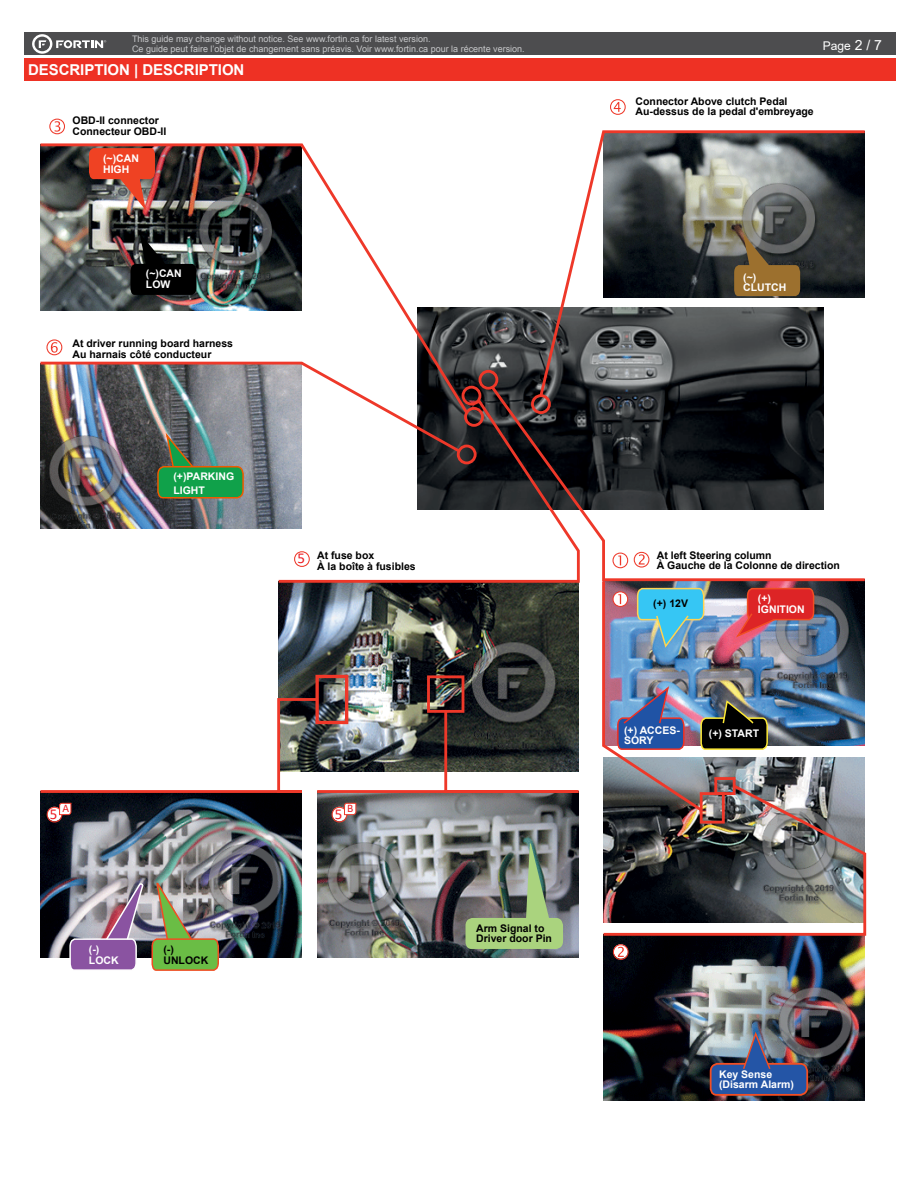
<style>
.page{position:relative;width:918px;height:1188px;background:#fff}
.page>*{position:absolute;margin:0;border:0;box-sizing:border-box;transform-origin:0 0}
.t1{font:700 15px "Arial";letter-spacing:-.005em;color:#fff}
.t2{font:15px "Calibri";color:#ed1d24}
.t3{font:12px "Arial";color:#fff}
.t4{font:11.55px "Calibri";color:#ed1d24}
.t5{font:700 10.5px/10.5px "Arial";color:#000}
.t6{font:700 10.5px/10.5px "Arial";color:#fff}
.t7{font:9px/9.8px "Arial";color:#c7c8ca}
.s1{font-size:13.95px}
</style>
<div class="page">
<div style="left:24px;top:33px;width:872px;height:22px;background:#4d4d4f"></div>
<div style="left:24px;top:58px;width:872px;height:23px;background:#ee3124"></div>
<svg style="left:32px;top:34px;width:74px;height:20px"></svg>
<svg style="left:49px;top:119px;width:16px;height:15px"></svg>
<img style="left:40px;top:499px;width:236px;height:30px">
<img style="left:317px;top:794px;width:261px;height:163px">
<img style="left:471px;top:307px;width:67px;height:89px">
<img style="left:604px;top:937px;width:261px;height:163px">
<img style="left:40px;top:794px;width:262px;height:163px">
<img style="left:279px;top:584px;width:299px;height:113px">
<svg style="left:276px;top:396px;width:303px;height:188px"></svg>
<img style="left:40px;top:143px;width:431px;height:273px">
<svg style="left:538px;top:130px;width:327px;height:253px"></svg>
<svg style="left:613px;top:944px;width:16px;height:16px"></svg>
<svg style="left:47px;top:802px;width:25px;height:20px"></svg>
<svg style="left:294px;top:551px;width:16px;height:16px"></svg>
<svg style="left:332px;top:802px;width:25px;height:20px"></svg>
<svg style="left:488px;top:383px;width:336px;height:200px"></svg>
<div style="left:462px;top:386px;width:19px;height:20px;border:3px solid #ee3829;border-radius:50%"></div>
<div style="left:464px;top:407px;width:20px;height:20px;border:3px solid #ee3829;border-radius:50%"></div>
<div style="left:457px;top:445px;width:20px;height:19px;border:3px solid #ee3829;border-radius:50%"></div>
<div style="left:531px;top:394px;width:20px;height:20px;border:3px solid #ee3829;border-radius:50%"></div>
<div style="left:479px;top:370px;width:19px;height:20px;border:3px solid #ee3829;border-radius:50%"></div>
<svg style="left:734px;top:234px;width:66px;height:62px;background:#79613b"></svg>
<svg style="left:130px;top:233px;width:66px;height:62px;background:#272929"></svg>
<img style="left:89px;top:148px;width:66px;height:62px">
<div style="left:315px;top:675px;width:33px;height:49px;border:3px solid #ee3829"></div>
<div style="left:427px;top:675px;width:37px;height:38px;border:3px solid #ee3829"></div>
<svg style="left:40px;top:697px;width:539px;height:97px"></svg>
<img style="left:466px;top:843px;width:97px;height:106px">
<img style="left:69px;top:883px;width:74px;height:87px">
<img style="left:151px;top:883px;width:69px;height:88px">
<img style="left:601px;top:578px;width:266px;height:359px">
<img style="left:709px;top:1030px;width:100px;height:67px">
<img style="left:40px;top:339px;width:423px;height:160px">
<svg style="left:610px;top:99px;width:16px;height:16px"></svg>
<p class="t7" style="left:132px;top:34px;width:394px">This guide may change without notice. See www.fortin.ca for latest version.<br>Ce guide peut faire l’objet de changement sans préavis. Voir www.fortin.ca pour la récente version.</p>
<h1 class="t1" style="left:28px;top:59px;width:218px">DESCRIPTION | DESCRIPTION</h1>
<p class="t5" style="left:73px;top:115px;width:95px">OBD-II connector<br>Connecteur OBD-II</p>
<p class="t6" style="left:103px;top:153px;width:37px">(~)CAN<br>HIGH</p>
<p class="t6" style="left:146px;top:268px;width:37px">(~)CAN<br>LOW</p>
<p class="t5" style="left:73px;top:339px;width:162px">At driver running board harness<br>Au harnais côté conducteur</p>
<p class="t6" style="left:173px;top:469px;width:62px;line-height:14.1px">(+)PARKING<br>LIGHT</p>
<p class="t2" style="left:297px;top:548px;width:9px">5</p>
<p class="t5" style="left:317px;top:551px;width:100px">At fuse box<br>À la boîte à fusibles</p>
<p class="t4" style="left:62px;top:800px;width:8px">A</p>
<p class="t2" style="left:50px;top:803px;width:9px">5</p>
<p class="t6" style="left:89px;top:944px;width:31px;line-height:11.1px">(-)<br>LOCK</p>
<p class="t5" style="left:163px;top:944px;width:46px;line-height:11.1px">(-)<br>UNLOCK</p>
<p class="t4" style="left:347px;top:800px;width:8px">B</p>
<p class="t2" style="left:335px;top:803px;width:9px">5</p>
<p class="t5" style="left:476px;top:923px;width:77px">Arm Signal to<br>Driver door Pin</p>
<p class="t3" style="left:823px;top:38px;width:61px">Page <span class="s1">2 / 7</span></p>
<p class="t5" style="left:636px;top:96px;width:180px">Connector Above clutch Pedal<br>Au-dessus de la pedal d'embreyage</p>
<p class="t6" style="left:743px;top:272px;width:45px">(~)<br>CLUTCH</p>
<p class="t5" style="left:657px;top:550px;width:185px">At left Steering column<br>À Gauche de la Colonne de direction</p>
<p class="t5" style="left:653px;top:598px;width:36px">(+) 12V</p>
<p class="t6" style="left:758px;top:593px;width:48px;line-height:11.1px">(+)<br>IGNITION</p>
<p class="t6" style="left:624px;top:725px;width:57px">(+) ACCES-</p>
<p class="t6" style="left:709px;top:728px;width:52px">(+) START</p>
<p class="t6" style="left:624px;top:735px;width:31px">SORY</p>
<p class="t6" style="left:719px;top:1069px;width:76px">Key Sense (Disarm Alarm)</p>
</div>
